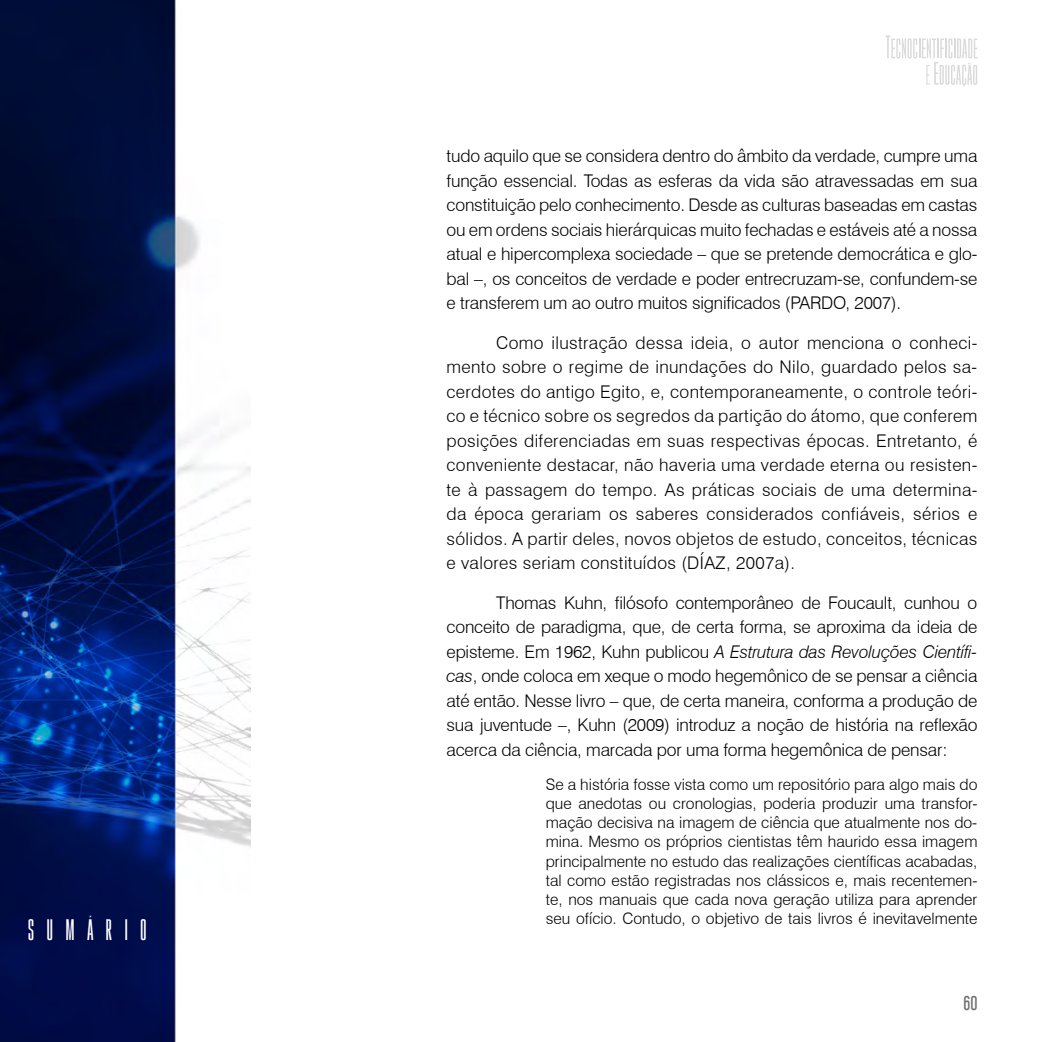
<style>
.page{position:relative;width:1042px;height:1042px;background:#fff}
.page>*{position:absolute;margin:0;border:0;box-sizing:border-box;transform-origin:0 0}
.t1{font:24.5px "Gobold High";letter-spacing:.5em;color:#fff}
.t2{font:300 17.5px/24.5px "Swiss 721 BT";letter-spacing:-.01em;color:#000;text-align:justify}
.t3{font:17.5px "Libel Suit Rg";color:#706f6f}
.t4{font:300 15.75px/19.2px "Swiss 721 BT";color:#000;text-align:justify}
.s1{font-style:italic}
</style>
<div class="page">
<svg style="left:885px;top:35px;width:92px;height:52px"></svg>
<img style="left:0;top:0;width:250px;height:1042px">
<h1 class="t1" style="left:28px;top:914px;width:121px">SUMÁRIO</h1>
<p class="t2" style="left:446px;top:144px;width:532px">tudo aquilo que se considera dentro do âmbito da verdade, cumpre uma função essencial. Todas as esferas da vida são atravessadas em sua constituição pelo conhecimento. Desde as culturas baseadas em castas ou em ordens sociais hierárquicas muito fechadas e estáveis até a nossa atual e hipercomplexa sociedade – que se pretende democrática e glo&shy;bal –, os conceitos de verdade e poder entrecruzam-se, confundem-se e transferem um ao outro muitos significados (PARDO, 2007).</p>
<p class="t2" style="left:446px;top:330px;width:532px;text-indent:50px">Como ilustração dessa ideia, o autor menciona o conheci&shy;mento sobre o regime de inundações do Nilo, guardado pelos sa&shy;cerdotes do antigo Egito, e, contemporaneamente, o controle teóri&shy;co e técnico sobre os segredos da partição do átomo, que conferem posições diferenciadas em suas respectivas épocas. Entretanto, é conveniente destacar, não haveria uma verdade eterna ou resisten&shy;te à passagem do tempo. As práticas sociais de uma determina&shy;da época gerariam os saberes considerados confiáveis, sérios e sólidos. A partir deles, novos objetos de estudo, conceitos, técnicas e valores seriam constituídos (DÍAZ, 2007a).</p>
<p class="t2" style="left:446px;top:590px;width:532px;text-indent:50px">Thomas Kuhn, filósofo contemporâneo de Foucault, cunhou o conceito de paradigma, que, de certa forma, se aproxima da ideia de episteme. Em 1962, Kuhn publicou <span class="s1">A Estrutura das Revoluções Científi&shy;cas</span>, onde coloca em xeque o modo hegemônico de se pensar a ciência até então. Nesse livro – que, de certa maneira, conforma a produção de sua juventude –, Kuhn (2009) introduz a noção de história na reflexão acerca da ciência, marcada por uma forma hegemônica de pensar:</p>
<p class="t4" style="left:546px;top:774px;width:433px">Se a história fosse vista como um repositório para algo mais do que anedotas ou cronologias, poderia produzir uma transfor&shy;mação decisiva na imagem de ciência que atualmente nos do&shy;mina. Mesmo os próprios cientistas têm haurido essa imagem principalmente no estudo das realizações científicas acabadas, tal como estão registradas nos clássicos e, mais recentemen&shy;te, nos manuais que cada nova geração utiliza para aprender seu ofício. Contudo, o objetivo de tais livros é inevitavelmente</p>
<p class="t3" style="left:963px;top:988px;width:15px">60</p>
</div>
